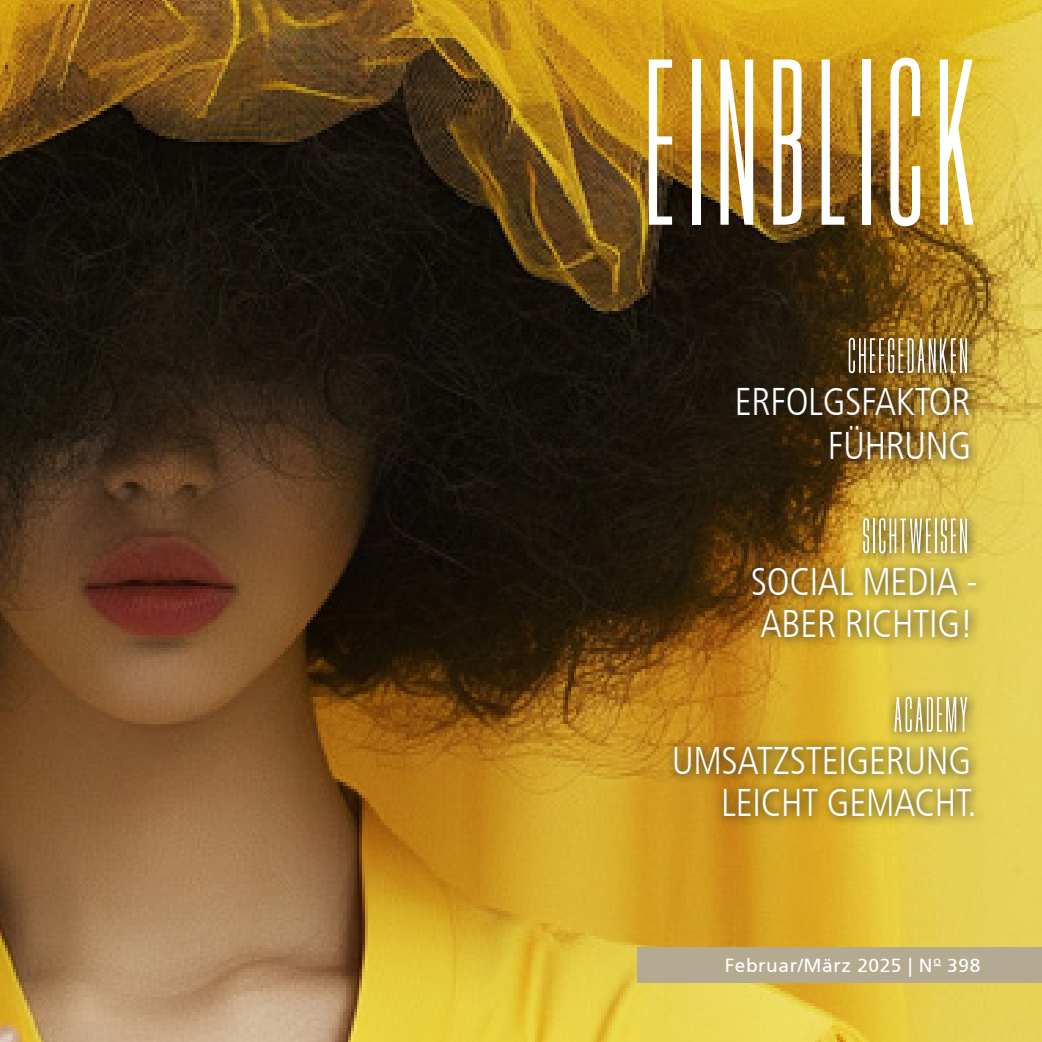
<style>
.page{position:relative;width:1042px;height:1042px;background:#fff}
.page>*{position:absolute;margin:0;border:0;box-sizing:border-box;transform-origin:0 0}
.t1{font:250.42px "Bee Two";letter-spacing:.04em;color:#fff}
.t2{font:52.5px "Bee Two";letter-spacing:.04em;color:#fff}
.t3{font:300 condensed 38.5px "Frutiger LT";letter-spacing:-.01em;color:#fff}
.t4{font:18.9px "Frutiger 55 Roman";letter-spacing:.03em;color:#fff}
</style>
<div class="page">
<img style="left:0;top:0;width:1042px;height:1042px">
<div style="left:637px;top:946px;width:405px;height:36px;background:#b3aa91"></div>
<img style="left:665px;top:329px;width:322px;height:498px">
<p class="t1" style="left:644px;top:12px;width:336px">EINBLICK</p>
<p class="t2" style="left:847px;top:328px;width:122px">CHEFGEDANKEN</p>
<p class="t3" style="left:735px;top:380px;width:237px">ERFOLGSFAKTOR</p>
<p class="t3" style="left:828px;top:423px;width:145px">FÜHRUNG</p>
<p class="t2" style="left:862px;top:508px;width:107px">SICHTWEISEN</p>
<p class="t3" style="left:751px;top:560px;width:228px">SOCIAL MEDIA -</p>
<p class="t3" style="left:760px;top:602px;width:214px">ABER RICHTIG!</p>
<p class="t2" style="left:893px;top:687px;width:76px">ACADEMY</p>
<p class="t3" style="left:672px;top:738px;width:301px">UMSATZSTEIGERUNG</p>
<p class="t3" style="left:721px;top:780px;width:257px">LEICHT GEMACHT.</p>
<p class="t4" style="left:725px;top:954px;width:257px">Februar/März 2025 | N<sup>o</sup> 398</p>
</div>
